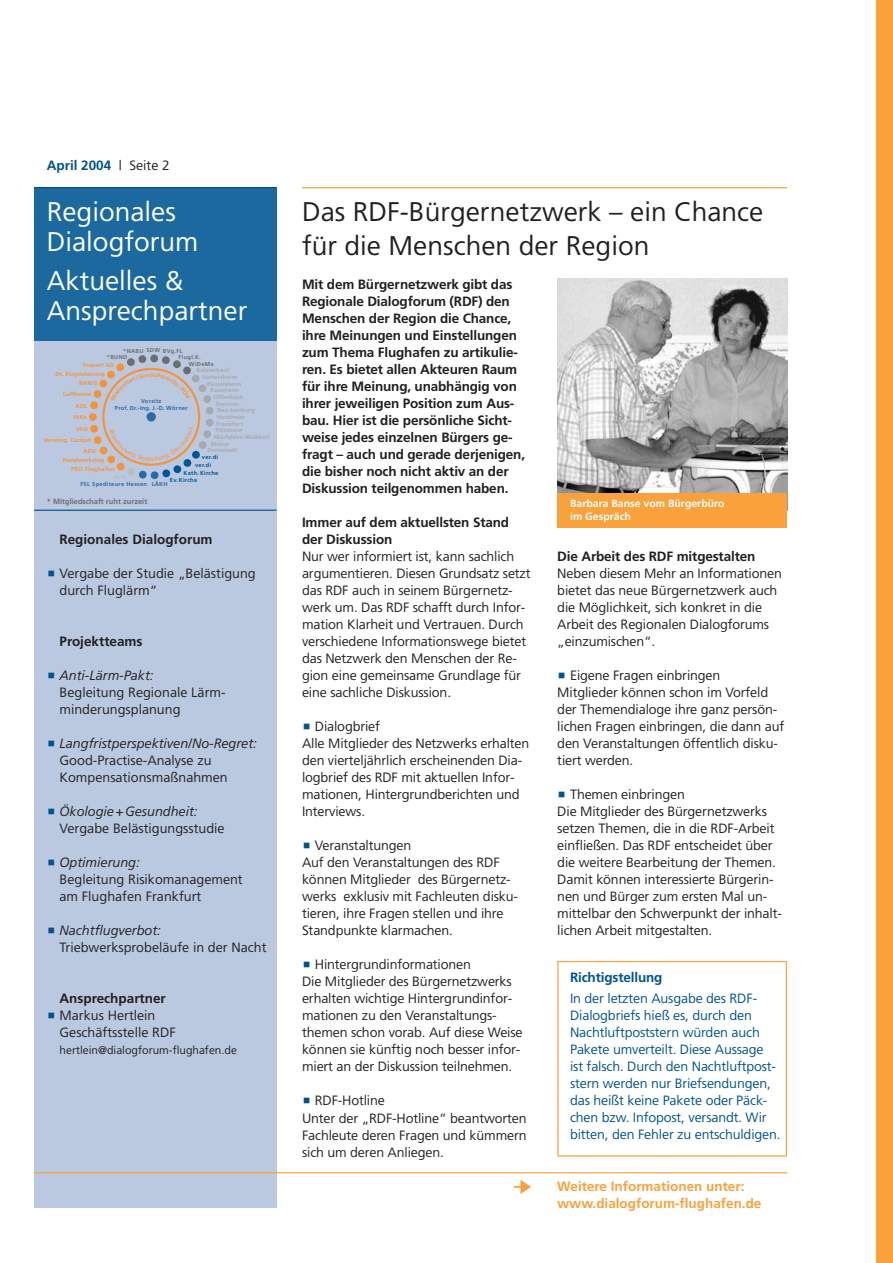
<style>
.page{position:relative;width:893px;height:1263px;background:#fff}
.page>*{position:absolute;margin:0;border:0;box-sizing:border-box;transform-origin:0 0}
.t1{font:27px/34px "F Frutiger";color:#231f20}
.t2{font:27px/30px "F Frutiger";color:#fff}
.t3{font:13.5px/17px "F Frutiger";letter-spacing:-.01em;color:#231f20}
.t4{font:700 13.5px/17px "F Frutiger";letter-spacing:-.01em;color:#231f20}
.t5{font:13.5px/17px "F Frutiger";letter-spacing:-.01em;color:#00538e}
.t6{font:italic 13.5px "F Frutiger";color:#231f20}
.t7{font:700 13.5px/17px "F Frutiger";color:#f9a13a}
.t8{font:700 13.5px "F Frutiger";letter-spacing:-.01em;color:#00538e}
.t9{font:11.25px "F Frutiger";color:#231f20}
.t10{font:700 10.5px/12.8px "F Frutiger";color:#fff}
.t11{font:700 7.5px "F Frutiger";color:#6c6e70}
.t12{font:700 5.7px/6.6px "F Frutiger";letter-spacing:.02em;color:#a7a9ac}
.t13{font:700 5.7px/10.9px "F Frutiger";letter-spacing:.02em;color:#f79239}
.t14{font:700 5.7px "F Frutiger";letter-spacing:.05em;color:#6c6e70}
.t15{font:700 5.7px/7.5px "F Frutiger";letter-spacing:.05em;color:#005698}
.t16{font:700 5.7px/6.8px "F Frutiger";letter-spacing:.03em;color:#2b6aa7;text-align:center}
.t17{font:700 5.7px "F Frutiger";letter-spacing:.05em;color:#2b6aa7}
.t18{font:700 5.7px "F Frutiger";letter-spacing:.05em;color:#f79239}
.t19{font:700 5.7px "F Frutiger";color:#bbbdc0}
.s1{font-weight:400;color:#231f20}
</style>
<div class="page">
<div style="left:876px;top:0;width:16px;height:1263px;background:#f9a13a"></div>
<hr style="left:302px;top:187px;width:485px;height:1px;background:#f9a13a">
<div style="left:34px;top:188px;width:242px;height:1020px;background:#bbc9e0"></div>
<div style="left:89px;top:413px;width:8px;height:8px;background:#f79239;border-radius:50%"></div>
<div style="left:90px;top:425px;width:8px;height:8px;background:#f79239;border-radius:3px"></div>
<svg style="left:205px;top:418px;width:9px;height:9px"></svg>
<div style="left:205px;top:407px;width:9px;height:8px;background:#a7a9ac;border-radius:50%"></div>
<div style="left:90px;top:401px;width:8px;height:9px;background:#f79239;border-radius:3px"></div>
<div style="left:146px;top:412px;width:10px;height:9px;background:#2b6aa7;border-radius:50%"></div>
<div style="left:34px;top:187px;width:242px;height:153px;background:#1c69a0"></div>
<hr style="left:34px;top:510px;width:242px;height:1px;background:#00538e">
<hr style="left:34px;top:187px;width:242px;height:1px;background:#00538e">
<hr style="left:34px;top:1172px;width:753px;height:1px;background:#f9a13a">
<img style="left:557px;top:279px;width:230px;height:214px">
<div style="left:557px;top:961px;width:230px;height:196px;border:1px solid #f9a13a"></div>
<div style="left:557px;top:493px;width:230px;height:34px;background:#f9a13a"></div>
<svg style="left:93px;top:356px;width:118px;height:47px"></svg>
<svg style="left:93px;top:427px;width:118px;height:51px"></svg>
<p class="t8" style="left:47px;top:160px;width:124px">April 2004 <span class="s1">| Seite 2</span></p>
<h1 class="t2" style="left:47px;top:200px;width:153px">Regionales<br>Dialogforum</h1>
<h1 class="t2" style="left:47px;top:268px;width:202px">Aktuelles &amp;<br>Ansprechpartner</h1>
<p class="t14" style="left:123px;top:349px;width:61px">*NABU SDW BVg.FL</p>
<p class="t14" style="left:179px;top:355px;width:24px">Flugl.K.</p>
<p class="t14" style="left:107px;top:355px;width:22px">*BUND</p>
<p class="t14" style="left:189px;top:362px;width:26px">WiDeMa</p>
<p class="t13" style="left:83px;top:360px;width:32px">Fraport AG</p>
<p class="t12" style="left:197px;top:368px;width:34px">Kelsterbach</p>
<p class="t12" style="left:202px;top:374px;width:36px">Hattersheim</p>
<p class="t12" style="left:207px;top:381px;width:36px">Rüsselsheim</p>
<p class="t12" style="left:210px;top:388px;width:30px">Raunheim</p>
<p class="t12" style="left:214px;top:394px;width:31px">Offenbach</p>
<p class="t12" style="left:216px;top:401px;width:24px">Dreieich</p>
<p class="t12" style="left:217px;top:408px;width:39px">Neu-Isenburg</p>
<p class="t12" style="left:214px;top:421px;width:57px;text-indent:2px">Frankfurt<br>Flörsheim<br>Mörfelden-Walldorf</p>
<p class="t13" style="left:55px;top:369px;width:51px">Dt. Flugsicherung</p>
<p class="t13" style="left:79px;top:378px;width:20px">BARIG</p>
<p class="t13" style="left:63px;top:389px;width:29px">Lufthansa</p>
<p class="t13" style="left:76px;top:401px;width:13px">ADL</p>
<p class="t13" style="left:73px;top:412px;width:15px">IHKs</p>
<p class="t13" style="left:76px;top:424px;width:14px">VhU</p>
<p class="t16" style="left:115px;top:398px;width:74px">Vorsitz<br>Prof. Dr.-Ing. J.-D. Wörner</p>
<p class="t12" style="left:217px;top:414px;width:30px">Hochheim</p>
<p class="t13" style="left:83px;top:435px;width:14px;text-indent:-40px">Vereinig. Cockpit<br>ADV</p>
<p class="t13" style="left:63px;top:455px;width:43px">Handwerkstag</p>
<p class="t12" style="left:211px;top:441px;width:19px">Mainz</p>
<p class="t15" style="left:170px;top:469px;width:50px;text-indent:14px">Kath.Kirche<br>Ev.Kirche</p>
<p class="t12" style="left:207px;top:448px;width:31px">Darmstadt</p>
<p class="t15" style="left:195px;top:454px;width:25px;text-indent:7px">ver.di ver.di</p>
<p class="t18" style="left:71px;top:467px;width:45px">PRO Flughafen</p>
<p class="t17" style="left:80px;top:482px;width:68px">FSL Spediteure Hessen</p>
<p class="t19" style="left:115px;top:474px;width:14px">N.N.</p>
<p class="t17" style="left:152px;top:482px;width:17px">LÄKH</p>
<p class="t11" style="left:47px;top:498px;width:102px">* Mitgliedschaft ruht zurzeit</p>
<p class="t4" style="left:60px;top:533px;width:154px">Regionales Dialogforum</p>
<p class="t3" style="left:60px;top:567px;width:198px">Vergabe der Studie „Belästigung durch Fluglärm“</p>
<p class="t4" style="left:60px;top:635px;width:85px">Projektteams</p>
<p class="t6" style="left:60px;top:671px;width:96px">Anti-Lärm-Pakt:</p>
<p class="t3" style="left:60px;top:686px;width:167px">Begleitung Regionale Lärm&shy;minderungsplanung</p>
<p class="t6" style="left:60px;top:739px;width:199px">Langfristperspektiven/No-Regret:</p>
<p class="t3" style="left:60px;top:754px;width:170px">Good-Practise-Analyse zu<br>Kompensationsmaßnahmen</p>
<p class="t6" style="left:60px;top:807px;width:139px">Ökologie+Gesundheit:</p>
<p class="t3" style="left:60px;top:822px;width:167px">Vergabe Belästigungsstudie</p>
<p class="t6" style="left:60px;top:858px;width:82px">Optimierung:</p>
<p class="t3" style="left:60px;top:873px;width:185px">Begleitung Risikomanagement am Flughafen Frankfurt</p>
<p class="t6" style="left:60px;top:926px;width:103px">Nachtflugverbot:</p>
<p class="t3" style="left:60px;top:941px;width:208px">Triebwerksprobeläufe in der Nacht</p>
<p class="t4" style="left:60px;top:992px;width:108px">Ansprechpartner</p>
<p class="t3" style="left:60px;top:1009px;width:118px">Markus Hertlein<br>Geschäftsstelle RDF</p>
<p class="t9" style="left:60px;top:1047px;width:179px">hertlein@dialogforum-flughafen.de</p>
<h1 class="t1" style="left:302px;top:198px;width:463px">Das RDF-Bürgernetzwerk – ein Chance für die Menschen der Region</h1>
<p class="t4" style="left:302px;top:277px;width:224px">Mit dem Bürgernetzwerk gibt das Regionale Dialogforum (RDF) den Menschen der Region die Chance, ihre Meinungen und Einstellungen zum Thema Flughafen zu artikulie&shy;ren. Es bietet allen Akteuren Raum für ihre Meinung, unabhängig von ihrer jeweiligen Position zum Aus&shy;bau. Hier ist die persönliche Sicht&shy;weise jedes einzelnen Bürgers ge&shy;fragt – auch und gerade derjenigen, die bisher noch nicht aktiv an der Diskussion teilgenommen haben.</p>
<p class="t4" style="left:302px;top:516px;width:209px">Immer auf dem aktuellsten Stand der Diskussion</p>
<p class="t3" style="left:302px;top:550px;width:230px">Nur wer informiert ist, kann sachlich argumentieren. Diesen Grundsatz setzt das RDF auch in seinem Bürgernetz&shy;werk um. Das RDF schafft durch Infor&shy;mation Klarheit und Vertrauen. Durch verschiedene Informationswege bietet das Netzwerk den Menschen der Re&shy;gion eine gemeinsame Grundlage für eine sachliche Diskussion.</p>
<p class="t3" style="left:302px;top:720px;width:229px;text-indent:13px">Dialogbrief<br>Alle Mitglieder des Netzwerks erhalten den vierteljährlich erscheinenden Dia&shy;logbrief des RDF mit aktuellen Infor&shy;mationen, Hintergrundberichten und<br>Interviews.</p>
<p class="t3" style="left:302px;top:839px;width:217px;text-indent:13px">Veranstaltungen<br>Auf den Veranstaltungen des RDF können Mitglieder des Bürgernetz&shy;werks exklusiv mit Fachleuten disku&shy;tieren, ihre Fragen stellen und ihre<br>Standpunkte klarmachen.</p>
<p class="t3" style="left:302px;top:958px;width:222px;text-indent:13px">Hintergrundinformationen<br>Die Mitglieder des Bürgernetzwerks erhalten wichtige Hintergrundinfor&shy;mationen zu den Veranstaltungs&shy;themen schon vorab. Auf diese Weise können sie künftig noch besser infor&shy;miert an der Diskussion teilnehmen.</p>
<p class="t3" style="left:302px;top:1094px;width:226px;text-indent:13px">RDF-Hotline<br>Unter der „RDF-Hotline“ beantworten<br>Fachleute deren Fragen und kümmern sich um deren Anliegen.</p>
<p class="t10" style="left:570px;top:498px;width:156px">Barbara Banse vom Bürgerbüro im Gespräch</p>
<p class="t4" style="left:557px;top:550px;width:200px">Die Arbeit des RDF mitgestalten</p>
<p class="t3" style="left:557px;top:567px;width:226px">Neben diesem Mehr an Informationen bietet das neue Bürgernetzwerk auch die Möglichkeit, sich konkret in die<br>Arbeit des Regionalen Dialogforums „einzumischen“.</p>
<p class="t3" style="left:557px;top:669px;width:228px;text-indent:13px">Eigene Fragen einbringen<br>Mitglieder können schon im Vorfeld der Themendialoge ihre ganz persön&shy;lichen Fragen einbringen, die dann auf den Veranstaltungen öffentlich disku&shy;tiert werden.</p>
<p class="t3" style="left:557px;top:788px;width:226px;text-indent:13px">Themen einbringen<br>Die Mitglieder des Bürgernetzwerks setzen Themen, die in die RDF-Arbeit einfließen. Das RDF entscheidet über die weitere Bearbeitung der Themen.<br>Damit können interessierte Bürgerin&shy;nen und Bürger zum ersten Mal un&shy;mittelbar den Schwerpunkt der inhalt&shy;lichen Arbeit mitgestalten.</p>
<p class="t8" style="left:570px;top:973px;width:94px">Richtigstellung</p>
<p class="t5" style="left:570px;top:992px;width:212px">In der letzten Ausgabe des RDF-Dialogbriefs hieß es, durch den Nachtluftpoststern würden auch Pakete umverteilt. Diese Aussage<br>ist falsch. Durch den Nachtluftpost&shy;stern werden nur Briefsendungen, das heißt keine Pakete oder Päck&shy;chen bzw. Infopost, versandt. Wir bitten, den Fehler zu entschuldigen.</p>
<p class="t7" style="left:557px;top:1179px;width:206px;text-indent:-44px">➔ Weitere Informationen unter: www.dialogforum-flughafen.de</p>
</div>
